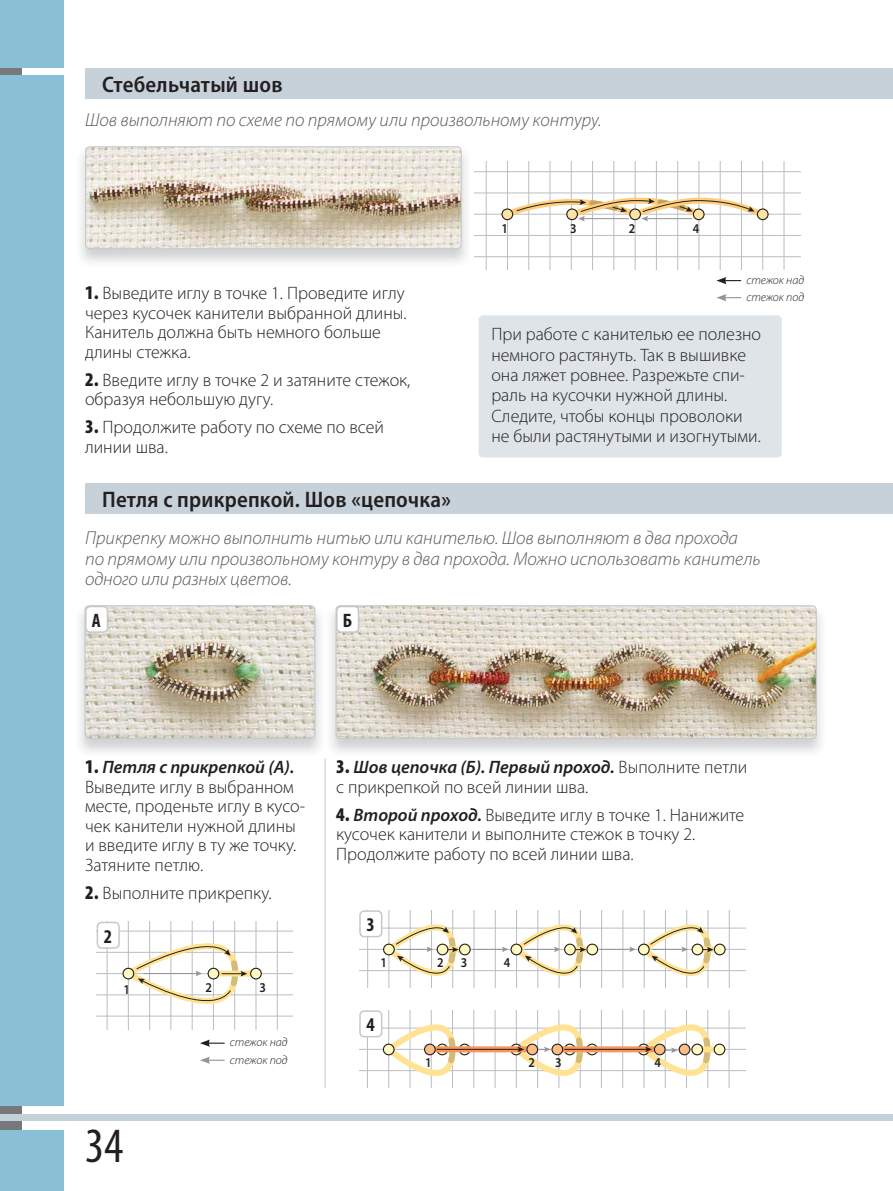
<style>
.page{position:relative;width:893px;height:1191px;background:#fff}
.page>*{position:absolute;margin:0;border:0;box-sizing:border-box;transform-origin:0 0}
.t1{font:condensed 49.5px "Myriad Pro";color:#231f20}
.t2{font:600 semi-condensed 22.5px "Myriad Pro";letter-spacing:.01em;color:#231f20}
.t3{font:700 condensed 19.5px "Myriad Pro";color:#231f20}
.t4{font:italic 300 18.75px/20.4px "Myriad Pro";color:#58595b}
.t5{font:300 18px/19.5px "Myriad Pro";color:#231f20}
.t6{font:600 13.5px "Myriad Pro";color:#231f20;scale:.9 1}
.t7{font:italic 300 12px/17.2px "Myriad Pro";color:#231f20}
.s1{font-weight:900;font-stretch:condensed;font-size:19.5px}
.s2{font-weight:600;font-style:italic}
</style>
<div class="page">
<div style="left:0;top:59px;width:21px;height:1104px;background:#77787b"></div>
<div style="left:0;top:75px;width:64px;height:1031px;background:#89c0d6"></div>
<div style="left:0;top:0;width:64px;height:68px;background:#89c0d6"></div>
<div style="left:0;top:1130px;width:64px;height:61px;background:#89c0d6"></div>
<div style="left:0;top:1114px;width:892px;height:7px;background:#c5d1d8"></div>
<div style="left:85px;top:483px;width:807px;height:31px;background:#c6d1d9"></div>
<img style="left:79px;top:605px;width:743px;height:148px">
<img style="left:85px;top:606px;width:230px;height:132px;border-radius:4px">
<div style="left:84px;top:605px;width:231px;height:134px;border:1px solid #c6c8ca;border-radius:4px"></div>
<img style="left:336px;top:606px;width:480px;height:132px;border-radius:4px">
<div style="left:85px;top:68px;width:807px;height:31px;background:#c6d1d9"></div>
<img style="left:80px;top:147px;width:387px;height:116px">
<img style="left:86px;top:147px;width:375px;height:102px;border-radius:4px">
<div style="left:85px;top:146px;width:376px;height:103px;border:1px solid #c6c8ca;border-radius:4px"></div>
<div style="left:478px;top:315px;width:303px;height:142px;background:#dfe4e9;border-radius:4px"></div>
<hr style="left:486px;top:161px;width:1px;height:108px;background:#bbbdc0">
<hr style="left:783px;top:161px;width:1px;height:108px;background:#bbbdc0">
<hr style="left:474px;top:256px;width:326px;height:1px;background:#bbbdc0">
<hr style="left:474px;top:235px;width:326px;height:1px;background:#bbbdc0">
<hr style="left:474px;top:214px;width:326px;height:1px;background:#bbbdc0">
<hr style="left:474px;top:193px;width:326px;height:1px;background:#bbbdc0">
<hr style="left:474px;top:171px;width:326px;height:1px;background:#bbbdc0">
<div style="left:757px;top:209px;width:11px;height:11px;background:#282324;border-radius:50%"></div>
<div style="left:756px;top:208px;width:12px;height:12px;border:1px solid #231f20;border-radius:50%"></div>
<hr style="left:107px;top:922px;width:1px;height:108px;background:#bbbdc0">
<hr style="left:256px;top:922px;width:1px;height:108px;background:#bbbdc0">
<hr style="left:277px;top:922px;width:1px;height:108px;background:#bbbdc0">
<hr style="left:97px;top:1016px;width:195px;height:1px;background:#bbbdc0">
<hr style="left:97px;top:995px;width:195px;height:1px;background:#bbbdc0">
<hr style="left:97px;top:973px;width:195px;height:1px;background:#bbbdc0">
<hr style="left:97px;top:952px;width:195px;height:1px;background:#bbbdc0">
<hr style="left:97px;top:931px;width:195px;height:1px;background:#bbbdc0">
<div style="left:214px;top:970px;width:42px;height:7px;background:#ffe292"></div>
<div style="left:251px;top:968px;width:10px;height:11px;background:#fffac2;border-radius:50%"></div>
<div style="left:250px;top:968px;width:12px;height:11px;border:1px solid #231f20;border-radius:50%"></div>
<hr style="left:367px;top:910px;width:1px;height:78px;background:#bbbdc0">
<hr style="left:473px;top:910px;width:1px;height:78px;background:#bbbdc0">
<hr style="left:495px;top:910px;width:1px;height:78px;background:#bbbdc0">
<hr style="left:359px;top:970px;width:386px;height:1px;background:#bbbdc0">
<hr style="left:359px;top:949px;width:386px;height:1px;background:#bbbdc0">
<hr style="left:359px;top:928px;width:386px;height:1px;background:#bbbdc0">
<hr style="left:473px;top:949px;width:31px;height:1px;background:#939598">
<div style="left:442px;top:946px;width:23px;height:6px;background:#d3c5a3"></div>
<div style="left:459px;top:944px;width:11px;height:11px;background:#fffac2;border-radius:50%"></div>
<div style="left:459px;top:944px;width:11px;height:11px;border:1px solid #231f20;border-radius:50%"></div>
<hr style="left:367px;top:1010px;width:1px;height:78px;background:#bbbdc0">
<hr style="left:473px;top:1010px;width:1px;height:78px;background:#bbbdc0">
<hr style="left:494px;top:1010px;width:1px;height:78px;background:#bbbdc0">
<hr style="left:359px;top:1070px;width:386px;height:1px;background:#bbbdc0">
<hr style="left:359px;top:1049px;width:386px;height:1px;background:#bbbdc0">
<hr style="left:359px;top:1028px;width:386px;height:1px;background:#bbbdc0">
<div style="left:458px;top:1044px;width:12px;height:11px;border:1px solid #231f20;border-radius:50%"></div>
<svg style="left:382px;top:146px;width:77px;height:942px"></svg>
<div style="left:383px;top:1044px;width:11px;height:11px;background:#fffac2;border-radius:50%"></div>
<div style="left:383px;top:1044px;width:11px;height:11px;border:1px solid #231f20;border-radius:50%"></div>
<svg style="left:435px;top:1046px;width:66px;height:6px"></svg>
<div style="left:424px;top:1044px;width:11px;height:11px;background:#fcbc86;border-radius:50%"></div>
<div style="left:424px;top:1044px;width:12px;height:11px;border:1px solid #231f20;border-radius:50%"></div>
<hr style="left:437px;top:1049px;width:82px;height:1px;background:#231f20">
<div style="left:86px;top:607px;width:21px;height:25px;background:#fff;border-radius:4px"></div>
<div style="left:85px;top:606px;width:23px;height:27px;border:2px solid #c6c8ca;border-radius:4px"></div>
<div style="left:337px;top:607px;width:21px;height:25px;background:#fff;border-radius:4px"></div>
<div style="left:336px;top:606px;width:23px;height:27px;border:2px solid #c6c8ca;border-radius:4px"></div>
<div style="left:360px;top:911px;width:21px;height:26px;background:#fff;border-radius:4px"></div>
<div style="left:359px;top:910px;width:23px;height:27px;border:2px solid #c6c8ca;border-radius:4px"></div>
<div style="left:97px;top:922px;width:22px;height:26px;background:#fff;border-radius:4px"></div>
<div style="left:97px;top:922px;width:23px;height:27px;border:2px solid #c6c8ca;border-radius:4px"></div>
<div style="left:360px;top:1011px;width:21px;height:26px;background:#fff;border-radius:4px"></div>
<div style="left:359px;top:1010px;width:23px;height:27px;border:2px solid #c6c8ca;border-radius:4px"></div>
<hr style="left:325px;top:759px;width:1px;height:329px;background:#c6c8ca">
<svg style="left:200px;top:1057px;width:24px;height:7px"></svg>
<svg style="left:122px;top:146px;width:125px;height:901px"></svg>
<svg style="left:501px;top:161px;width:265px;height:927px"></svg>
<p class="t2" style="left:102px;top:71px;width:182px">Стебельчатый шов</p>
<p class="t4" style="left:85px;top:109px;width:518px">Шов выполняют по схеме по прямому или произвольному контуру.</p>
<p class="t5" style="left:85px;top:284px;width:323px"><span class="s1">1.</span> Выведите иглу в точке 1. Проведите иглу через кусочек канители выбранной длины.<br>Канитель должна быть немного больше длины стежка.</p>
<p class="t5" style="left:85px;top:370px;width:327px"><span class="s1">2.</span> Введите иглу в точке 2 и затяните стежок, образуя небольшую дугу.</p>
<p class="t5" style="left:85px;top:418px;width:300px"><span class="s1">3.</span> Продолжите работу по схеме по всей линии шва.</p>
<p class="t2" style="left:102px;top:486px;width:350px">Петля с прикрепкой. Шов «цепочка»</p>
<p class="t6" style="left:501px;top:221px;width:9px">1</p>
<p class="t6" style="left:570px;top:221px;width:9px">3</p>
<p class="t6" style="left:629px;top:221px;width:9px">2</p>
<p class="t6" style="left:692px;top:221px;width:9px">4</p>
<p class="t7" style="left:746px;top:271px;width:59px">стежок над стежок под</p>
<p class="t5" style="left:491px;top:324px;width:271px;line-height:20.4px">При работе с канителью ее полезно немного растянуть. Так в вышивке она ляжет ровнее. Разрежьте спи&shy;раль на кусочки нужной длины.<br>Следите, чтобы концы проволоки не были растянутыми и изогнутыми.</p>
<p class="t4" style="left:85px;top:528px;width:677px">Прикрепку можно выполнить нитью или канителью. Шов выполняют в два прохода по прямому или произвольному контуру в два прохода. Можно использовать канитель одного или разных цветов.</p>
<p class="t3" style="left:92px;top:609px;width:10px">А</p>
<p class="t3" style="left:343px;top:609px;width:11px">Б</p>
<p class="t5" style="left:85px;top:757px;width:222px"><span class="s1">1.</span> <span class="s2">Петля с прикрепкой (А).<br></span>Выведите иглу в выбранном месте, проденьте иглу в кусо&shy;чек канители нужной длины и введите иглу в ту же точку.<br>Затяните петлю.</p>
<p class="t5" style="left:85px;top:883px;width:188px"><span class="s1">2.</span> Выполните прикрепку.</p>
<p class="t3" style="left:104px;top:924px;width:10px">2</p>
<p class="t6" style="left:123px;top:981px;width:9px">1</p>
<p class="t6" style="left:205px;top:980px;width:9px">2</p>
<p class="t6" style="left:259px;top:980px;width:9px">3</p>
<p class="t7" style="left:230px;top:1034px;width:59px">стежок над стежок под</p>
<h1 class="t1" style="left:85px;top:1116px;width:40px">34</h1>
<p class="t5" style="left:336px;top:757px;width:412px"><span class="s1">3.</span> <span class="s2">Шов цепочка (Б). Первый проход.</span> Выполните петли с прикрепкой по всей линии шва.</p>
<p class="t5" style="left:336px;top:805px;width:410px"><span class="s1">4.</span> <span class="s2">Второй проход.</span> Выведите иглу в точке 1. Нанижите кусочек канители и выполните стежок в точку 2.<br>Продолжите работу по всей линии шва.</p>
<p class="t3" style="left:366px;top:913px;width:10px">3</p>
<p class="t6" style="left:380px;top:954px;width:9px">1</p>
<p class="t6" style="left:437px;top:954px;width:35px">2 3</p>
<p class="t6" style="left:503px;top:954px;width:9px">4</p>
<p class="t3" style="left:366px;top:1013px;width:10px">4</p>
<p class="t6" style="left:425px;top:1054px;width:9px">1</p>
<p class="t6" style="left:528px;top:1054px;width:9px">2</p>
<p class="t6" style="left:555px;top:1054px;width:9px">3</p>
<p class="t6" style="left:654px;top:1054px;width:9px">4</p>
</div>
